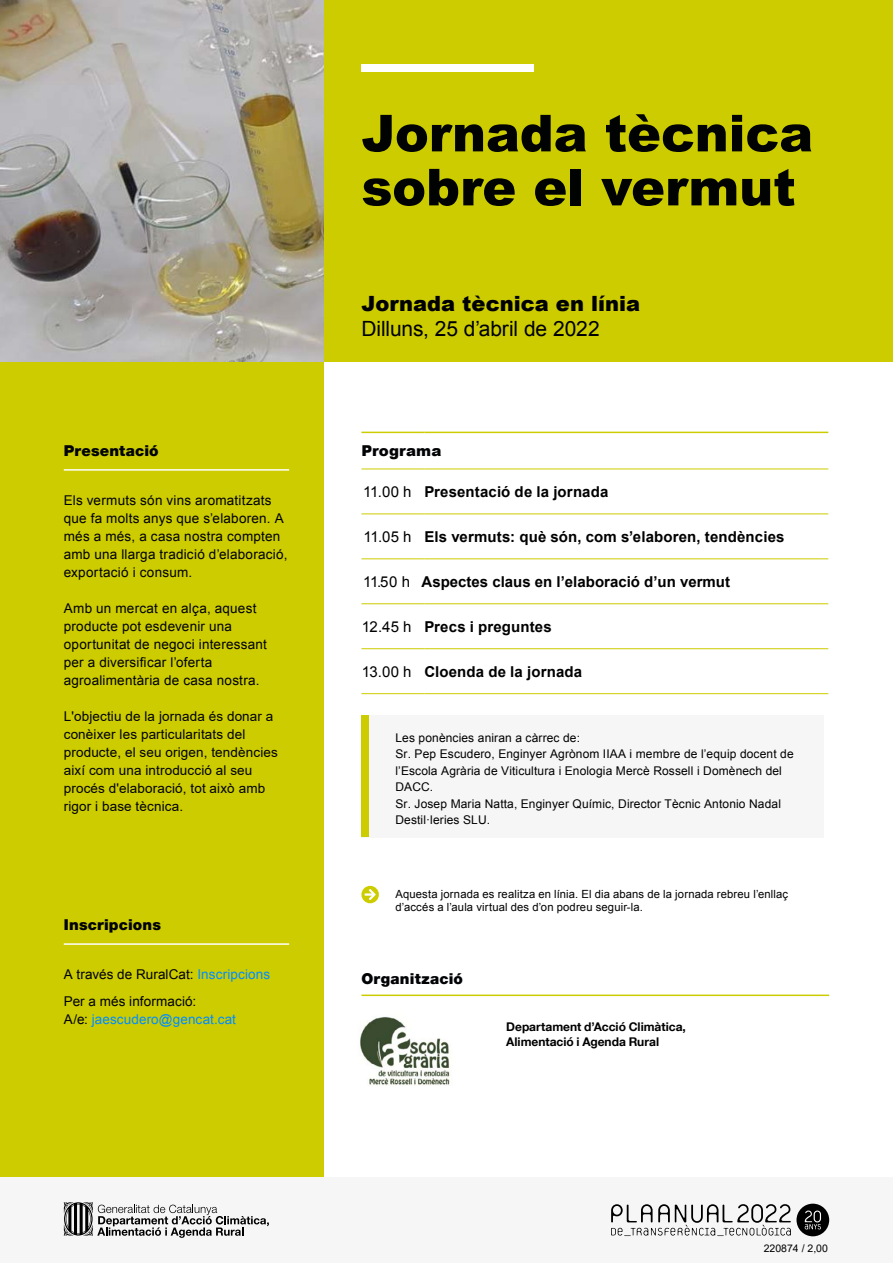
<style>
.page{position:relative;width:893px;height:1263px;background:#fff}
.page>*{position:absolute;margin:0;border:0;box-sizing:border-box;transform-origin:0 0}
.t1{font:900 51px/54px "Arial";letter-spacing:-.005em;color:#010202}
.t2{font:21px "Arial";letter-spacing:-.005em;color:#000}
.t3{font:900 21px "Arial";color:#000}
._8_Auto_-_Centre{font:700 15px "Arial";letter-spacing:.01em;color:#000}
.t4{font:900 15px "Helvetica Neue LT Com";letter-spacing:.01em;color:#020304}
._8_Auto_-_Left{font:15px "Arial";letter-spacing:-.015em;color:#000}
.t5{font:900 15px "Arial";letter-spacing:.01em;color:#020304}
.t6{font:13.5px/18px "Arial";letter-spacing:.01em;color:#000}
.t7{font:13.5px "Arial";letter-spacing:.005em;color:#008dff}
._8_Auto_-_Centre-2{font:12px/16.5px "Arial";letter-spacing:.01em;color:#000}
._8_Auto_-_Centre-3{font:700 12px "Helvetica Neue LT Com";color:#000}
._8_Auto_-_Centre-4{font:11.25px/13.5px "Arial";letter-spacing:.015em;color:#000}
.t8{font:10.5px "Arial";color:#000}
.s1{color:#008dff}
.s2{color:#000}
.s3{font-weight:400}
</style>
<div class="page">
<div style="left:0;top:361px;width:323px;height:817px;background:#cc0"></div>
<div style="left:323px;top:0;width:570px;height:361px;background:#cc0"></div>
<div style="left:0;top:1178px;width:893px;height:85px;background:#f6f6f6"></div>
<svg style="left:64px;top:1202px;width:205px;height:36px"></svg>
<svg style="left:611px;top:1204px;width:180px;height:32px"></svg>
<div style="left:796px;top:1204px;width:33px;height:32px;background:#000;border-radius:50%"></div>
<svg style="left:805px;top:1210px;width:16px;height:19px"></svg>
<div style="left:361px;top:64px;width:173px;height:7px;background:#fff"></div>
<hr style="left:361px;top:432px;width:63px;height:1px;background:#cc0">
<hr style="left:424px;top:432px;width:404px;height:1px;background:#cc0">
<hr style="left:361px;top:469px;width:63px;height:1px;background:#cc0">
<hr style="left:424px;top:469px;width:404px;height:1px;background:#cc0">
<hr style="left:361px;top:514px;width:63px;height:1px;background:#cc0">
<hr style="left:424px;top:514px;width:404px;height:1px;background:#cc0">
<hr style="left:361px;top:559px;width:63px;height:1px;background:#cc0">
<hr style="left:424px;top:559px;width:404px;height:1px;background:#cc0">
<hr style="left:361px;top:603px;width:63px;height:1px;background:#cc0">
<hr style="left:424px;top:603px;width:404px;height:1px;background:#cc0">
<hr style="left:361px;top:648px;width:63px;height:1px;background:#cc0">
<hr style="left:424px;top:648px;width:404px;height:1px;background:#cc0">
<hr style="left:361px;top:693px;width:63px;height:1px;background:#cc0">
<hr style="left:424px;top:693px;width:404px;height:1px;background:#cc0">
<hr style="left:64px;top:469px;width:225px;height:2px;background:#fff">
<hr style="left:64px;top:943px;width:225px;height:2px;background:#fff">
<svg style="left:361px;top:886px;width:18px;height:17px"></svg>
<hr style="left:361px;top:994px;width:468px;height:2px;background:#cc0">
<img style="left:0;top:0;width:323px;height:361px">
<img style="left:359px;top:1016px;width:91px;height:69px">
<div style="left:361px;top:716px;width:463px;height:122px;background:#f6f6f6"></div>
<div style="left:361px;top:716px;width:8px;height:121px;background:#cc0"></div>
<p class="t4" style="left:64px;top:441px;width:96px">Presentació</p>
<p class="t6" style="left:64px;top:492px;width:225px">Els vermuts són vins aromatitzats que fa molts anys que s’elaboren. A més a més, a casa nostra compten amb una llarga tradició d’elaboració, exportació i consum.</p>
<p class="t6" style="left:64px;top:600px;width:205px">Amb un mercat en alça, aquest producte pot esdevenir una oportunitat de negoci interessant per a diversificar l’oferta agroalimentària de casa nostra.</p>
<p class="t6" style="left:64px;top:707px;width:216px">L'objectiu de la jornada és donar a conèixer les particularitats del producte, el seu origen, tendències així com una introducció al seu procés d'elaboració, tot això amb rigor i base tècnica.</p>
<p class="t4" style="left:64px;top:915px;width:99px">Inscripcions</p>
<p class="t6" style="left:64px;top:966px;width:208px">A través de RuralCat: <span class="s1">Inscripcions</span></p>
<p class="t6" style="left:64px;top:993px;width:134px">Per a més informació:</p>
<p class="t7" style="left:64px;top:1011px;width:174px"><span class="s2">A/e:</span> jaescudero@gencat.cat</p>
<p class="t1" style="left:361px;top:105px;width:453px">Jornada tècnica sobre el vermut</p>
<p class="t3" style="left:361px;top:288px;width:280px">Jornada tècnica en línia</p>
<p class="t2" style="left:361px;top:315px;width:240px">Dilluns, 25 d’abril de 2022</p>
<p class="t5" style="left:361px;top:440px;width:82px">Programa</p>
<p class="_8_Auto_-_Left" style="left:363px;top:482px;width:50px">11.00 h</p>
<p class="_8_Auto_-_Centre" style="left:424px;top:482px;width:186px">Presentació de la jornada</p>
<p class="_8_Auto_-_Left" style="left:363px;top:527px;width:50px">11.05 h</p>
<p class="_8_Auto_-_Centre" style="left:424px;top:527px;width:362px">Els vermuts: què són, com s’elaboren, tendències</p>
<p class="_8_Auto_-_Centre" style="left:363px;top:572px;width:368px"><span class="s3">11.50 h</span> Aspectes claus en l’elaboració d’un vermut</p>
<p class="_8_Auto_-_Left" style="left:362px;top:617px;width:51px">12.45 h</p>
<p class="_8_Auto_-_Centre" style="left:424px;top:616px;width:129px">Precs i preguntes</p>
<p class="_8_Auto_-_Left" style="left:362px;top:661px;width:51px">13.00 h</p>
<p class="_8_Auto_-_Centre" style="left:424px;top:661px;width:159px">Cloenda de la jornada</p>
<p class="_8_Auto_-_Centre-2" style="left:395px;top:729px;width:400px">Les ponències aniran a càrrec de:<br>Sr. Pep Escudero, Enginyer Agrònom IIAA i membre de l’equip docent de l’Escola Agrària de Viticultura i Enologia Mercè Rossell i Domènech del DACC.<br>Sr. Josep Maria Natta, Enginyer Químic, Director Tècnic Antonio Nadal Destil·leries SLU.</p>
<p class="_8_Auto_-_Centre-4" style="left:395px;top:887px;width:394px">Aquesta jornada es realitza en línia. El dia abans de la jornada rebreu l’enllaç d’accés a l’aula virtual des d’on podreu seguir-la.</p>
<p class="t4" style="left:361px;top:969px;width:103px">Organització</p>
<p class="_8_Auto_-_Centre-3" style="left:506px;top:1019px;width:181px">Departament d’Acció Climàtica,</p>
<p class="_8_Auto_-_Centre-3" style="left:506px;top:1034px;width:154px">Alimentació i Agenda Rural</p>
<p class="t8" style="left:764px;top:1240px;width:66px">220874 / 2,00</p>
</div>
